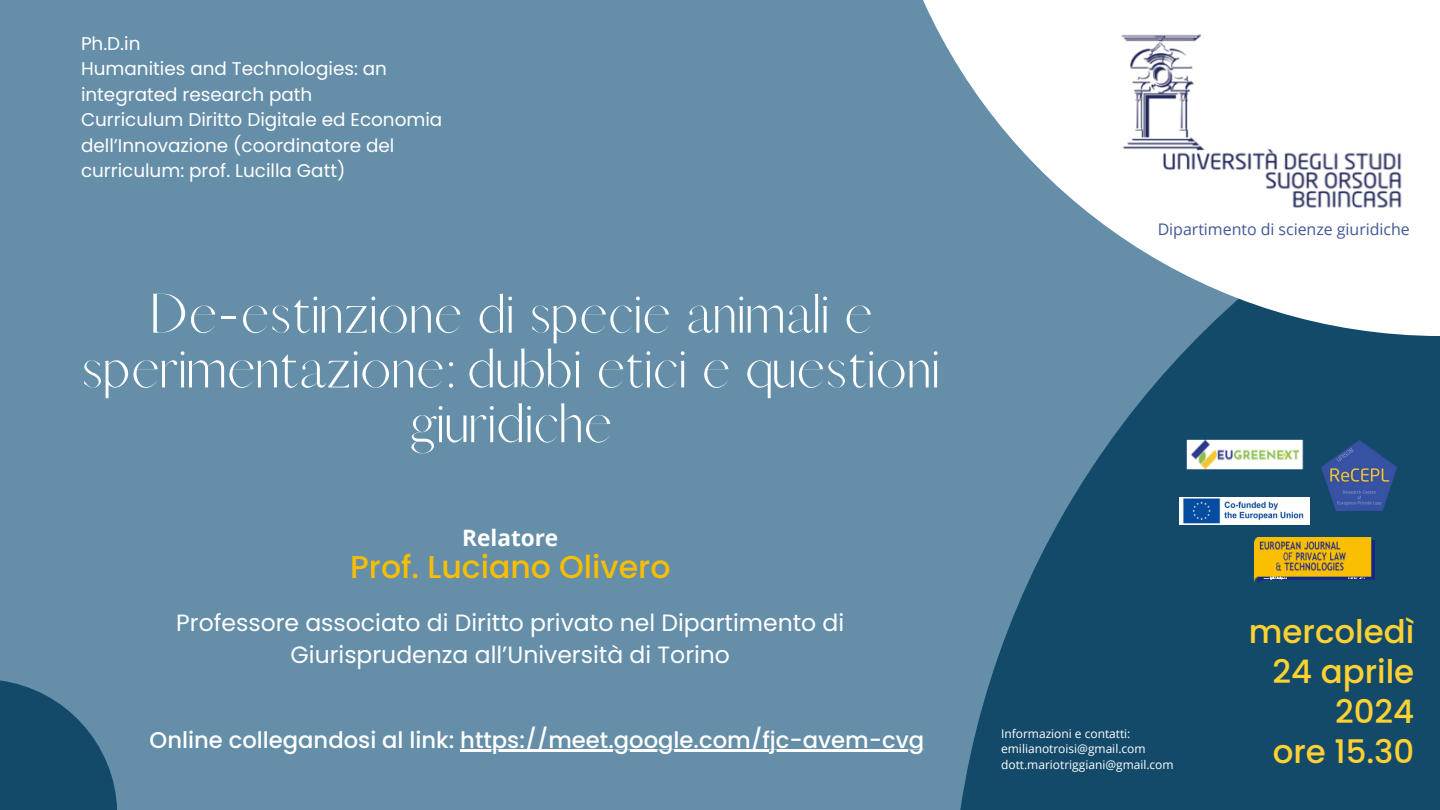
<style>
.page{position:relative;width:1440px;height:810px;background:#658ea9}
.page>*{position:absolute;margin:0;border:0;box-sizing:border-box;transform-origin:0 0}
.t1{font:50.2px/54.8px "Afrah";letter-spacing:.02em;color:#fff;text-align:center}
.t2{font:500 32.4px/39.8px "Poppins";color:#ffd232;text-align:right}
.t3{font:500 31.5px "Poppins";color:#f8be03}
.t4{font:23.5px/32.2px "Poppins";color:#fff;text-align:center}
.t5{font:500 22.7px "Poppins";color:#fff}
.t6{font:700 22.6px "Open Sans";color:#fff}
.t7{font:18.4px/25.5px "Poppins";color:#fff}
.t8{font:16px "Open Sans";color:#435897}
.t9{font:12px "Open Sans";color:#fff}
</style>
<div class="page">
<svg style="left:0;top:680px;width:117px;height:130px"></svg>
<svg style="left:960px;top:336px;width:480px;height:474px;fill:#144a69"></svg>
<svg style="left:923px;top:0;width:517px;height:336px;fill:#fff"></svg>
<img style="left:1322px;top:440px;width:74px;height:71px">
<img style="left:1254px;top:538px;width:121px;height:47px">
<img style="left:1120px;top:33px;width:294px;height:191px">
<hr style="left:460px;top:750px;width:464px;height:2px;background:#fff">
<img style="left:1186px;top:440px;width:117px;height:29px">
<img style="left:1180px;top:497px;width:130px;height:27px">
<h2 class="t7" style="left:81px;top:31px;width:363px">Ph.D.in<br>Humanities and Technologies: an integrated research path<br>Curriculum Diritto Digitale ed Economia dell’Innovazione (coordinatore del curriculum: prof. Lucilla Gatt)</h2>
<p class="t1" style="left:81px;top:287px;width:859px">De-estinzione di specie animali e sperimentazione: dubbi etici e questioni giuridiche</p>
<p class="t6" style="left:462px;top:522px;width:98px">Relatore</p>
<p class="t3" style="left:350px;top:545px;width:322px">Prof. Luciano Olivero</p>
<p class="t8" style="left:1158px;top:218px;width:254px">Dipartimento di scienze giuridiche</p>
<p class="t4" style="left:176px;top:607px;width:670px">Professore associato di Diritto privato nel Dipartimento di<br>Giurisprudenza all’Università di Torino</p>
<p class="t5" style="left:150px;top:724px;width:776px">Online collegandosi al link: https://meet.google.com/fjc-avem-cvg</p>
<h5 class="t9" style="left:1001px;top:725px;width:131px">Informazioni e contatti:</h5>
<h1 class="t9" style="left:1001px;top:741px;width:146px">emilianotroisi@gmail.com</h1>
<h3 class="t9" style="left:1001px;top:756px;width:174px">dott.mariotriggiani@gmail.com</h3>
<p class="t2" style="left:1249px;top:612px;width:167px">mercoledì<br>24 aprile<br>2024<br>ore 15.30</p>
</div>
